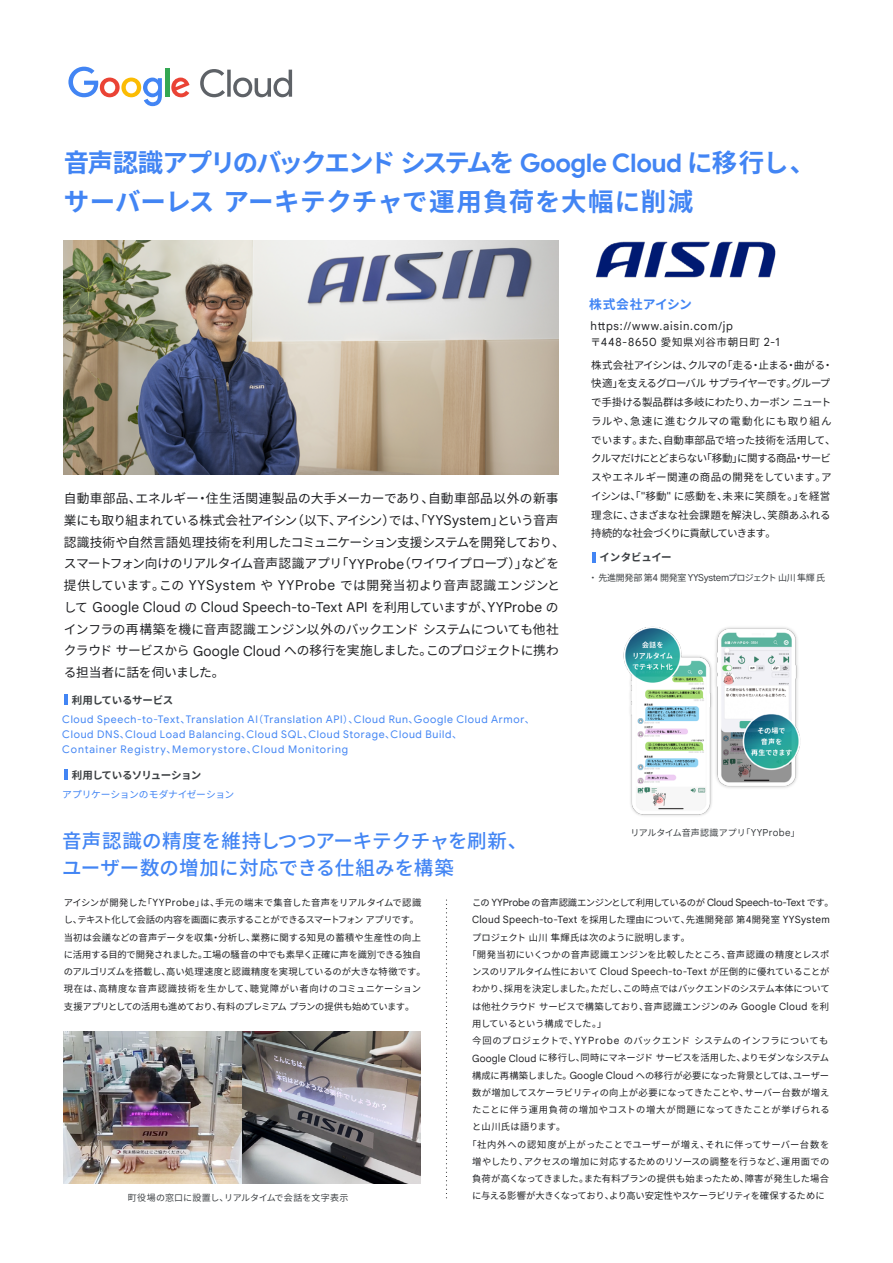
<style>
.page{position:relative;width:893px;height:1263px;background:#fff}
.page>*{position:absolute;margin:0;border:0;box-sizing:border-box;transform-origin:0 0}
.t1{font:700 25.5px/39px "Noto Sans CJ Kjp";letter-spacing:-.015em;color:#4285f4}
.t2{font:500 19.5px/27px "Noto Sans CJ Kjp";letter-spacing:.01em;color:#4285f4}
.t3{font:13.8px "Google Sans Text";letter-spacing:.015em;color:#202124}
.t4{font:12.75px/21.8px "Noto Sans CJ Kjp";letter-spacing:-.02em;color:#202124}
.t5{font:700 12.75px "Noto Sans CJ Kjp";letter-spacing:.025em;color:#4285f4}
.t6{font:11.4px/15.8px "Google Sans Text";letter-spacing:.065em;color:#202124}
.t7{font:10.5px/18.8px "Noto Sans CJ Kjp";letter-spacing:-.025em;color:#202124}
.t8{font:10.5px/15px "Google Sans";letter-spacing:.07em;color:#4285f4}
.t9{font:700 10.5px "Noto Sans CJ Kjp";letter-spacing:-.035em;color:#3c4043}
.t10{font:700 10.5px "Noto Sans CJ Kjp";letter-spacing:-.06em;color:#3c4043}
.t11{font:10.05px/17.2px "Google Sans Text";letter-spacing:.005em;color:#202124}
.t12{font:9.75px "Noto Sans CJ Kjp";letter-spacing:-.015em;color:#4285f4}
.t13{font:9.3px/17.2px "Noto Sans CJ Kjp";letter-spacing:-.01em;color:#202124}
.t14{font:9.3px "Noto Sans CJ Kjp";letter-spacing:-.035em;color:#202124}
.t15{font:9.3px "Noto Sans CJ Kjp";letter-spacing:.035em;color:#202124}
.t16{font:9.3px "Noto Sans CJ Kjp";letter-spacing:.015em;color:#202124}
.t17{font:9.3px "Noto Sans CJ Kjp";letter-spacing:-.045em;color:#202124}
.t18{font:9.3px "Noto Sans CJ Kjp";letter-spacing:.03em;color:#202124}
.t19{font:9.3px "Noto Sans CJ Kjp";letter-spacing:.04em;color:#202124}
.t20{font:9px "Noto Sans CJ Kjp";letter-spacing:-.04em;color:#3c4043}
.t21{font:9px "Noto Sans CJ Kjp";letter-spacing:.015em;color:#3c4043}
.t22{font:9px "Noto Sans CJ Kjp";letter-spacing:-.005em;color:#3c4043}
.s1{font-family:"Google Sans"}
.s2{font-family:"Google Sans Text";font-size:13.8px}
.s3{font-family:"Noto Sans CJ Kjp";font-size:12.75px}
.s4{font-family:"Noto Sans CJ Kjp";font-size:9.75px}
.s5{font-family:"Noto Sans CJ Kjp";font-size:10.5px}
.s6{font-family:"Google Sans Text";font-size:11.4px}
.s7{font-weight:600}
.s8{font-family:"Google Sans Text";font-size:9.75px}
.s9{font-family:"Google Sans Text";font-size:10.05px}
.s10{font-family:"Noto Sans CJ Kjp";font-size:9.3px}
</style>
<div class="page">
<img style="left:595px;top:241px;width:181px;height:37px">
<svg style="left:446px;top:900px;width:1px;height:299px"></svg>
<img style="left:64px;top:241px;width:495px;height:234px">
<hr style="left:64px;top:770px;width:4px;height:10px;background:#4285f4">
<hr style="left:64px;top:695px;width:4px;height:10px;background:#4285f4">
<svg style="left:592px;top:552px;width:3px;height:10px"></svg>
<img style="left:64px;top:1031px;width:357px;height:152px">
<img style="left:623px;top:626px;width:178px;height:190px">
<svg style="left:200px;top:69px;width:92px;height:28px"></svg>
<svg style="left:68px;top:67px;width:94px;height:39px"></svg>
<hr style="left:165px;top:68px;width:4px;height:29px;background:#34a853">
<svg style="left:171px;top:78px;width:19px;height:19px"></svg>
<h1 class="t1" style="left:64px;top:143px;width:753px">音声認識アプリのバックエンドシステムを <span class="s1">Google Cloud</span> に移行し、サーバーレスアーキテクチャで運用負荷を大幅に削減</h1>
<p class="t4" style="left:64px;top:488px;width:503px">自動車部品、エネルギー・住生活関連製品の大手メーカーであり、自動車部品以外の新事業にも取り組まれている株式会社アイシン（以下、アイシン）では、「<span class="s2">YYSystem</span>」という音声認識技術や自然言語処理技術を利用したコミュニケーション支援システムを開発しており、スマートフォン向けのリアルタイム音声認識アプリ「<span class="s2">YYProbe</span>（ワイワイプローブ）」などを提供しています。この <span class="s2">YYSystem</span> や <span class="s2">YYProbe</span> では開発当初より音声認識エンジンと</p>
<h3 class="t3" style="left:64px;top:597px;width:496px"><span class="s3">して</span> Google Cloud <span class="s3">の</span> Cloud Speech-to-Text API <span class="s3">を利用していますが、</span>YYProbe <span class="s3">の</span></h3>
<h3 class="t4" style="left:64px;top:618px;width:497px;text-align:justify">インフラの再構築を機に音声認識エンジン以外のバックエンドシステムについても他社クラウドサービスから <span class="s2">Google Cloud</span> への移行を実施しました。このプロジェクトに携わる担当者に話を伺いました。</h3>
<p class="t9" style="left:72px;top:694px;width:103px">利用しているサービス</p>
<p class="t8" style="left:62px;top:712px;width:474px">Cloud Speech-to-Text<span class="s4">、</span>Translation AI<span class="s4">（</span>Translation API<span class="s4">）、</span>Cloud Run<span class="s4">、</span>Google Cloud Armor<span class="s4">、<br></span>Cloud DNS<span class="s4">、</span>Cloud Load Balancing<span class="s4">、</span>Cloud SQL<span class="s4">、</span>Cloud Storage<span class="s4">、</span>Cloud Build<span class="s4">、<br></span>Container Registry<span class="s4">、</span>Memorystore<span class="s4">、</span>Cloud Monitoring</p>
<p class="t10" style="left:72px;top:769px;width:131px">利用しているソリューション</p>
<p class="t12" style="left:62px;top:789px;width:173px">アプリケーションのモダナイゼーション</p>
<h2 class="t2" style="left:62px;top:828px;width:467px">音声認識の精度を維持しつつアーキテクチャを刷新、ユーザー数の増加に対応できる仕組みを構築</h2>
<h3 class="t5" style="left:589px;top:297px;width:104px">株式会社アイシン</h3>
<p class="t6" style="left:591px;top:318px;width:191px">https://www.aisin.com/jp<span class="s5">〒</span>448-8650 <span class="s5">愛知県刈谷市朝日町</span> 2-1</p>
<p class="t7" style="left:591px;top:356px;width:246px">株式会社アイシンは、クルマの「走る・止まる・曲がる・快適」を支えるグローバルサプライヤーです。グループで手掛ける製品群は多岐にわたり、カーボンニュートラルや、急速に進むクルマの電動化にも取り組んでいます。また、自動車部品で培った技術を活用して、クルマだけにとどまらない「移動」に関する商品・サービスやエネルギー関連の商品の開発をしています。アイシンは、「<span class="s6">"</span>移動<span class="s6">"</span> に感動を、未来に笑顔を。」を経営理念に、さまざまな社会課題を解決し、笑顔あふれる持続的な社会づくりに貢献していきます。</p>
<p class="t9" style="left:600px;top:551px;width:74px">インタビュイー</p>
<p class="t20" style="left:588px;top:572px;width:238px"><span class="s7">・</span>先進開発部第<span class="s8">4</span> 開発室 <span class="s8">YYSystem</span>プロジェクト山川隼輝氏</p>
<p class="t22" style="left:630px;top:828px;width:171px">リアルタイム音声認識アプリ「<span class="s8">YYProbe</span>」</p>
<p class="t13" style="left:64px;top:894px;width:363px">アイシンが開発した「<span class="s9">YYProbe</span>」は、手元の端末で集音した音声をリアルタイムで認識し、テキスト化して会話の内容を画面に表示することができるスマートフォンアプリです。当初は会議などの音声データを収集・分析し、業務に関する知見の蓄積や生産性の向上に活用する目的で開発されました。工場の騒音の中でも素早く正確に声を識別できる独自のアルゴリズムを搭載し、高い処理速度と認識精度を実現しているのが大きな特徴です。現在は、高精度な音声認識技術を生かして、聴覚障がい者向けのコミュニケーション支援アプリとしての活用も進めており、有料のプレミアムプランの提供も始めています。</p>
<p class="t11" style="left:472px;top:894px;width:363px"><span class="s10">この</span> YYProbe <span class="s10">の音声認識エンジンとして利用しているのが</span> Cloud Speech-to-Text <span class="s10">です。<br></span>Cloud Speech-to-Text <span class="s10">を採用した理由について、先進開発部第</span>4<span class="s10">開発室</span> YYSystem</p>
<p class="t13" style="left:472px;top:929px;width:220px">プロジェクト山川隼輝氏は次のように説明します。</p>
<p class="t18" style="left:467px;top:949px;width:364px">「開発当初にいくつかの音声認識エンジンを比較したところ、音声認識の精度とレスポ</p>
<p class="t13" style="left:472px;top:963px;width:359px">ンスのリアルタイム性において <span class="s9">Cloud Speech-to-Text</span> が圧倒的に優れていることが</p>
<p class="t14" style="left:472px;top:984px;width:359px">わかり、採用を決定しました。ただし、この時点ではバックエンドのシステム本体について</p>
<p class="t13" style="left:472px;top:998px;width:359px">は他社クラウドサービスで構築しており、音声認識エンジンのみ <span class="s9">Google Cloud</span> を利</p>
<p class="t13" style="left:472px;top:1015px;width:136px">用しているという構成でした。」</p>
<p class="t15" style="left:472px;top:1035px;width:358px">今回のプロジェクトで、<span class="s9">YYProbe</span> のバックエンドシステムのインフラについても</p>
<p class="t14" style="left:472px;top:1053px;width:359px"><span class="s9">Google Cloud</span> に移行し、同時にマネージドサービスを活用した、よりモダンなシステム</p>
<p class="t13" style="left:472px;top:1067px;width:359px">構成に再構築しました。<span class="s9">Google Cloud</span> への移行が必要になった背景としては、ユーザー</p>
<p class="t13" style="left:472px;top:1084px;width:359px">数が増加してスケーラビリティの向上が必要になってきたことや、サーバー台数が増え</p>
<p class="t19" style="left:472px;top:1104px;width:359px">たことに伴う運用負荷の増加やコストの増大が問題になってきたことが挙げられる</p>
<p class="t16" style="left:472px;top:1122px;width:95px">と山川氏は語ります。</p>
<p class="t15" style="left:467px;top:1139px;width:363px">「社内外への認知度が上がったことでユーザーが増え、それに伴ってサーバー台数を</p>
<p class="t16" style="left:472px;top:1156px;width:359px">増やしたり、アクセスの増加に対応するためのリソースの調整を行うなど、運用面での</p>
<p class="t13" style="left:472px;top:1170px;width:359px">負荷が高くなってきました。また有料プランの提供も始まったため、障害が発生した場合</p>
<p class="t17" style="left:472px;top:1191px;width:354px">に与える影響が大きくなっており、より高い安定性やスケーラビリティを確保するために</p>
<p class="t21" style="left:128px;top:1192px;width:222px">町役場の窓口に設置し、リアルタイムで会話を文字表示</p>
</div>
